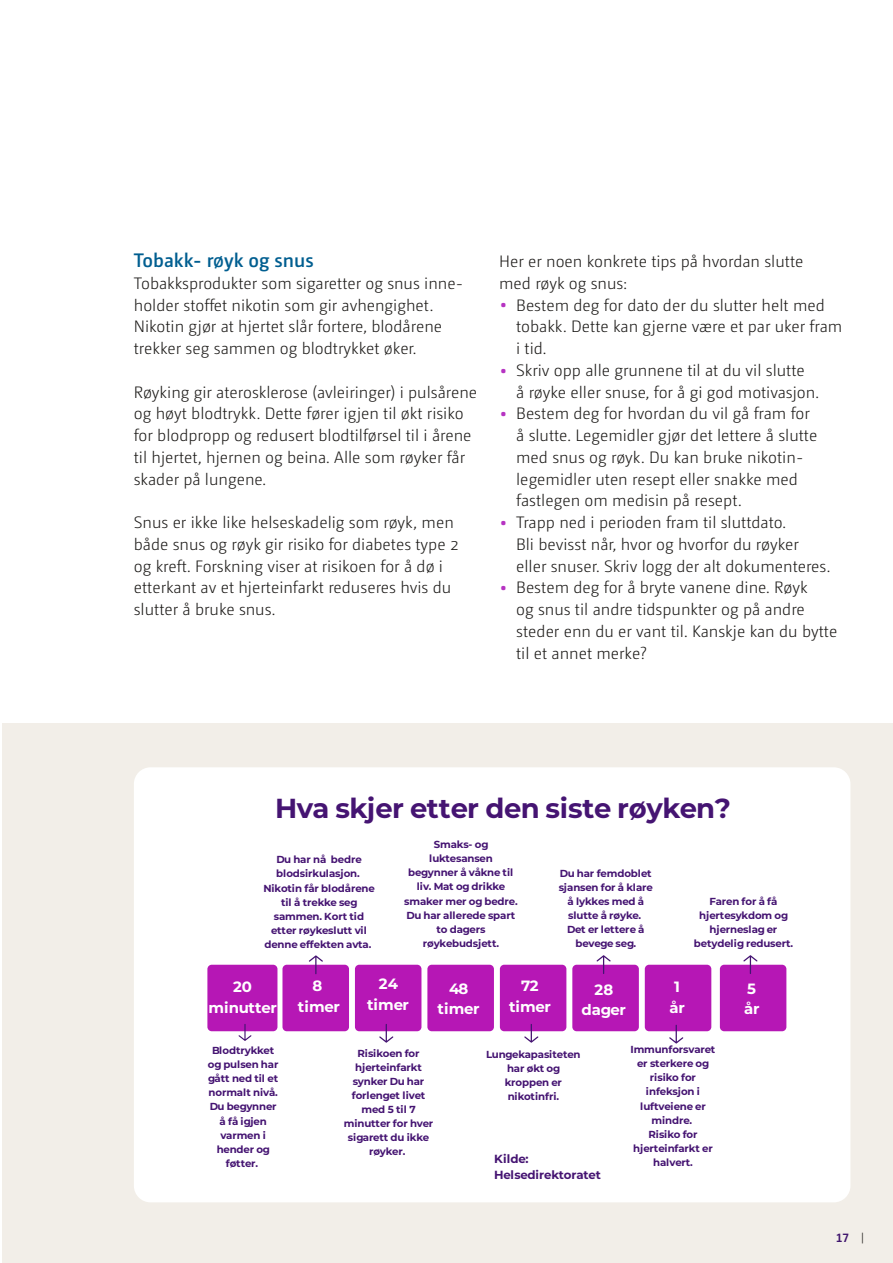
<style>
.page{position:relative;width:893px;height:1263px;background:#fff}
.page>*{position:absolute;margin:0;border:0;box-sizing:border-box;transform-origin:0 0}
.t1{font:700 27.45px "Montserrat";letter-spacing:-.02em;color:#451472}
.t2{font:600 19.5px "Camingo Dos Pro";color:#005e90}
.t3{font:300 16.5px/21.8px "Camingo Dos Pro";color:#1b1917}
.t4{font:700 14.85px/20.5px "Montserrat";letter-spacing:-.01em;color:#fff;text-align:center}
.t5{font:700 12px "Camingo Dos Pro";color:#3f146d}
.t6{font:700 11.7px/16.5px "Montserrat";letter-spacing:-.005em;color:#451472}
.t7{font:700 10.2px/14.1px "Montserrat";letter-spacing:-.02em;color:#451472;text-align:center}
.s1{font-weight:700;font-size:19.5px;color:#b633c2}
.s2{font-weight:300;font-size:11.25px;color:#1b1917}
</style>
<div class="page">
<div style="left:2px;top:724px;width:891px;height:539px;background:#f2eee8"></div>
<div style="left:134px;top:767px;width:716px;height:435px;background:#fff;border-radius:17px"></div>
<div style="left:282px;top:965px;width:67px;height:66px;background:#b617b5;border-radius:4px"></div>
<div style="left:355px;top:965px;width:66px;height:66px;background:#b617b5;border-radius:4px"></div>
<div style="left:427px;top:965px;width:67px;height:66px;background:#b617b5;border-radius:4px"></div>
<div style="left:500px;top:965px;width:66px;height:66px;background:#b617b5;border-radius:4px"></div>
<div style="left:572px;top:965px;width:67px;height:66px;background:#b617b5;border-radius:4px"></div>
<div style="left:645px;top:965px;width:66px;height:66px;background:#b617b5;border-radius:4px"></div>
<div style="left:207px;top:965px;width:70px;height:66px;background:#b617b5;border-radius:4px"></div>
<div style="left:720px;top:965px;width:66px;height:66px;background:#b617b5;border-radius:4px"></div>
<svg style="left:238px;top:1024px;width:13px;height:17px"></svg>
<svg style="left:309px;top:955px;width:14px;height:19px"></svg>
<svg style="left:669px;top:1025px;width:14px;height:18px"></svg>
<svg style="left:524px;top:1024px;width:14px;height:19px"></svg>
<svg style="left:379px;top:1024px;width:14px;height:19px"></svg>
<svg style="left:743px;top:955px;width:14px;height:19px"></svg>
<svg style="left:596px;top:955px;width:15px;height:19px"></svg>
<p class="t2" style="left:134px;top:249px;width:181px">Tobakk- røyk og snus</p>
<p class="t3" style="left:134px;top:272px;width:331px">Tobakksprodukter som sigaretter og snus inne&shy;holder stoffet nikotin som gir avhengighet.<br>Nikotin gjør at hjertet slår fortere, blodårene trekker seg sammen og blodtrykket øker.</p>
<p class="t3" style="left:134px;top:381px;width:345px">Røyking gir aterosklerose (avleiringer) i pulsårene og høyt blodtrykk. Dette fører igjen til økt risiko for blodpropp og redusert blodtilførsel til i årene til hjertet, hjernen og beina. Alle som røyker får skader på lungene.</p>
<p class="t3" style="left:134px;top:511px;width:326px">Snus er ikke like helseskadelig som røyk, men både snus og røyk gir risiko for diabetes type 2 og kreft. Forskning viser at risikoen for å dø i etterkant av et hjerteinfarkt reduseres hvis du slutter å bruke snus.</p>
<p class="t3" style="left:499px;top:250px;width:306px">Her er noen konkrete tips på hvordan slutte med røyk og snus:</p>
<p class="t3" style="left:516px;top:294px;width:328px;text-indent:-17px"><span class="s1">•</span> Bestem deg for dato der du slutter helt med tobakk. Dette kan gjerne være et par uker fram i tid.</p>
<p class="t3" style="left:516px;top:359px;width:304px;text-indent:-17px"><span class="s1">•</span> Skriv opp alle grunnene til at du vil slutte<br>å røyke eller snuse, for å gi god motivasjon.</p>
<p class="t3" style="left:516px;top:403px;width:303px;text-indent:-17px"><span class="s1">•</span> Bestem deg for hvordan du vil gå fram for å slutte. Legemidler gjør det lettere å slutte med snus og røyk. Du kan bruke nikotin&shy;legemidler uten resept eller snakke med fastlegen om medisin på resept.</p>
<p class="t3" style="left:516px;top:511px;width:316px;text-indent:-17px"><span class="s1">•</span> Trapp ned i perioden fram til sluttdato.<br>Bli bevisst når, hvor og hvorfor du røyker eller snuser. Skriv logg der alt dokumenteres.</p>
<p class="t3" style="left:516px;top:577px;width:323px;text-indent:-17px"><span class="s1">•</span> Bestem deg for å bryte vanene dine. Røyk<br>og snus til andre tidspunkter og på andre steder enn du er vant til. Kanskje kan du bytte til et annet merke?</p>
<h1 class="t1" style="left:275px;top:789px;width:457px">Hva skjer etter den siste røyken?</h1>
<p class="t7" style="left:404px;top:837px;width:115px">Smaks- og luktesansen begynner å våkne til liv. Mat og drikke smaker mer og bedre.<br>Du har allerede spart to dagers røykebudsjett.</p>
<p class="t7" style="left:263px;top:852px;width:113px">Du har nå bedre blodsirkulasjon.<br>Nikotin får blodårene til å trekke seg sammen. Kort tid etter røykeslutt vil denne effekten avta.</p>
<p class="t7" style="left:559px;top:865px;width:96px">Du har femdoblet sjansen for å klare å lykkes med å slutte å røyke.<br>Det er lettere å bevege seg.</p>
<p class="t4" style="left:582px;top:978px;width:46px">28 dager</p>
<p class="t7" style="left:694px;top:894px;width:101px">Faren for å få hjertesykdom og hjerneslag er betydelig redusert.</p>
<p class="t4" style="left:298px;top:974px;width:43px">8 timer</p>
<p class="t4" style="left:367px;top:973px;width:43px">24 timer</p>
<p class="t4" style="left:509px;top:974px;width:43px">72 timer</p>
<p class="t4" style="left:670px;top:976px;width:17px">1 år</p>
<p class="t4" style="left:209px;top:976px;width:70px">20 minutter</p>
<p class="t7" style="left:208px;top:1043px;width:72px">Blodtrykket og pulsen har gått ned til et normalt nivå.<br>Du begynner å få igjen varmen i hender og føtter.</p>
<p class="t4" style="left:438px;top:977px;width:43px">48 timer</p>
<p class="t4" style="left:744px;top:977px;width:17px;text-align:left">5 år</p>
<p class="t7" style="left:630px;top:1042px;width:86px">Immunforsvaret er sterkere og risiko for infeksjon i luftveiene er mindre.<br>Risiko for hjerteinfarkt er halvert.</p>
<p class="t7" style="left:344px;top:1045px;width:91px">Risikoen for hjerteinfarkt synker Du har forlenget livet med 5 til 7 minutter for hver sigarett du ikke røyker.</p>
<p class="t7" style="left:486px;top:1046px;width:96px">Lungekapasiteten har økt og kroppen er nikotinfri.</p>
<p class="t6" style="left:494px;top:1149px;width:108px">Kilde:<br>Helsedirektoratet</p>
<p class="t5" style="left:836px;top:1231px;width:29px">17 <span class="s2">|</span></p>
</div>
